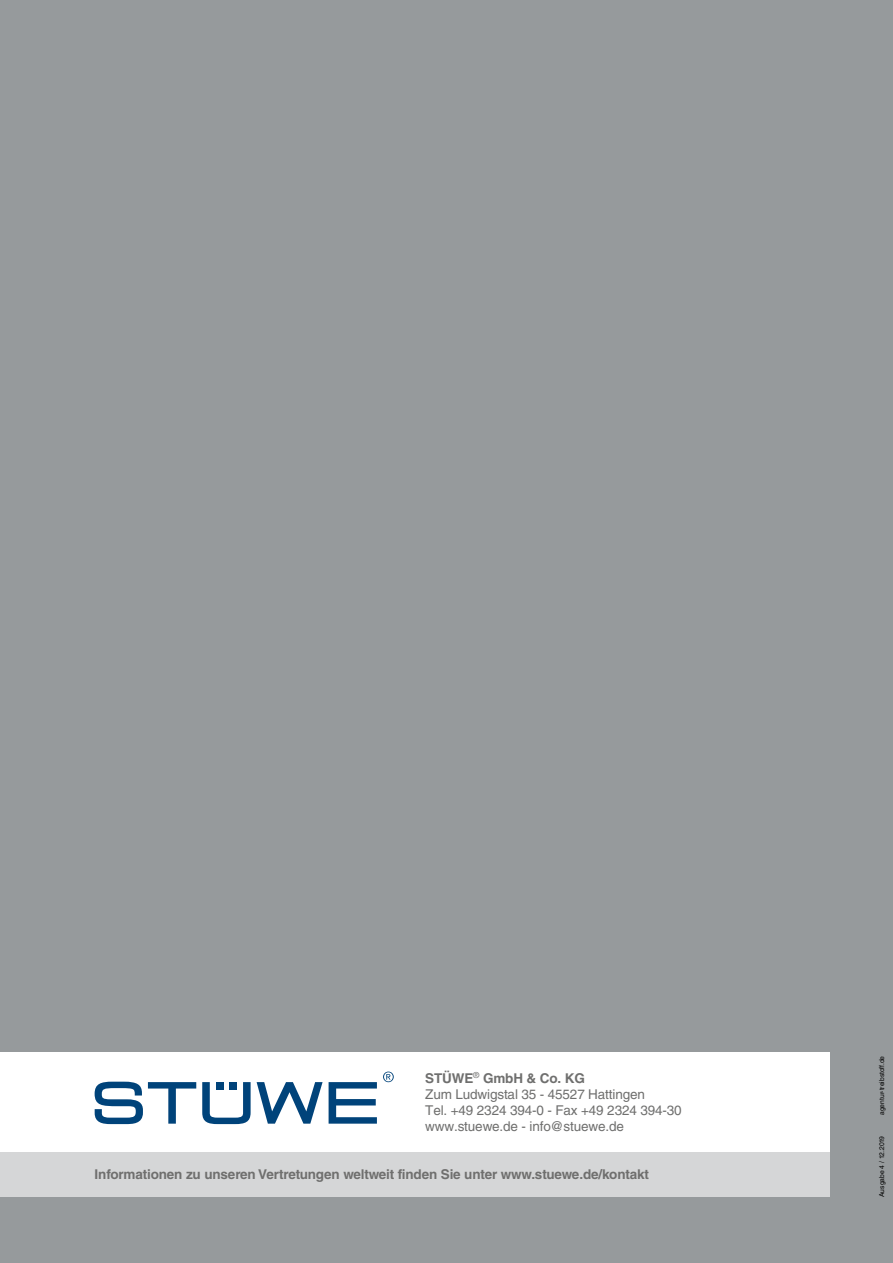
<style>
.page{position:relative;width:893px;height:1263px;background:#969a9c}
.page>*{position:absolute;margin:0;border:0;box-sizing:border-box;transform-origin:0 0}
.t1{font:13.5px/16.2px "Helvetica LT Std";letter-spacing:-.01em;color:#6f6f6e}
.t2{font:700 13.5px "Helvetica LT Std";letter-spacing:-.01em;color:#6f6f6e}
.t3{font:6.75px "Helvetica LT Std";color:#000}
.s1{font-weight:700}
</style>
<div class="page">
<div style="left:0;top:1052px;width:829px;height:99px;background:#fff"></div>
<div style="left:0;top:1151px;width:829px;height:46px;background:#d5d6d7"></div>
<svg style="left:95px;top:1082px;width:101px;height:42px"></svg>
<svg style="left:329px;top:1082px;width:48px;height:42px"></svg>
<svg style="left:202px;top:1082px;width:49px;height:42px"></svg>
<div style="left:216px;top:1082px;width:7px;height:7px;background:#00437a"></div>
<div style="left:230px;top:1082px;width:7px;height:7px;background:#00437a"></div>
<svg style="left:257px;top:1082px;width:66px;height:42px"></svg>
<svg style="left:383px;top:1071px;width:11px;height:11px"></svg>
<p class="t1" style="left:425px;top:1070px;width:258px"><span class="s1">STÜWE</span><sup>®</sup> <span class="s1">GmbH &amp; Co. KG<br></span>Zum Ludwigstal 35 - 45527 Hattingen<br>Tel. +49 2324 394-0 - Fax +49 2324 394-30 www.stuewe.de - info@stuewe.de</p>
<p class="t2" style="left:95px;top:1166px;width:556px">Informationen zu unseren Vertretungen weltweit finden Sie unter www.stuewe.de/kontakt</p>
<p class="t3" style="left:878px;top:1115px;width:61px;rotate:-90deg">agentur-treibstoff.de</p>
<p class="t3" style="left:878px;top:1197px;width:62px;rotate:-90deg">Ausgabe 4 / 12.2019</p>
</div>
